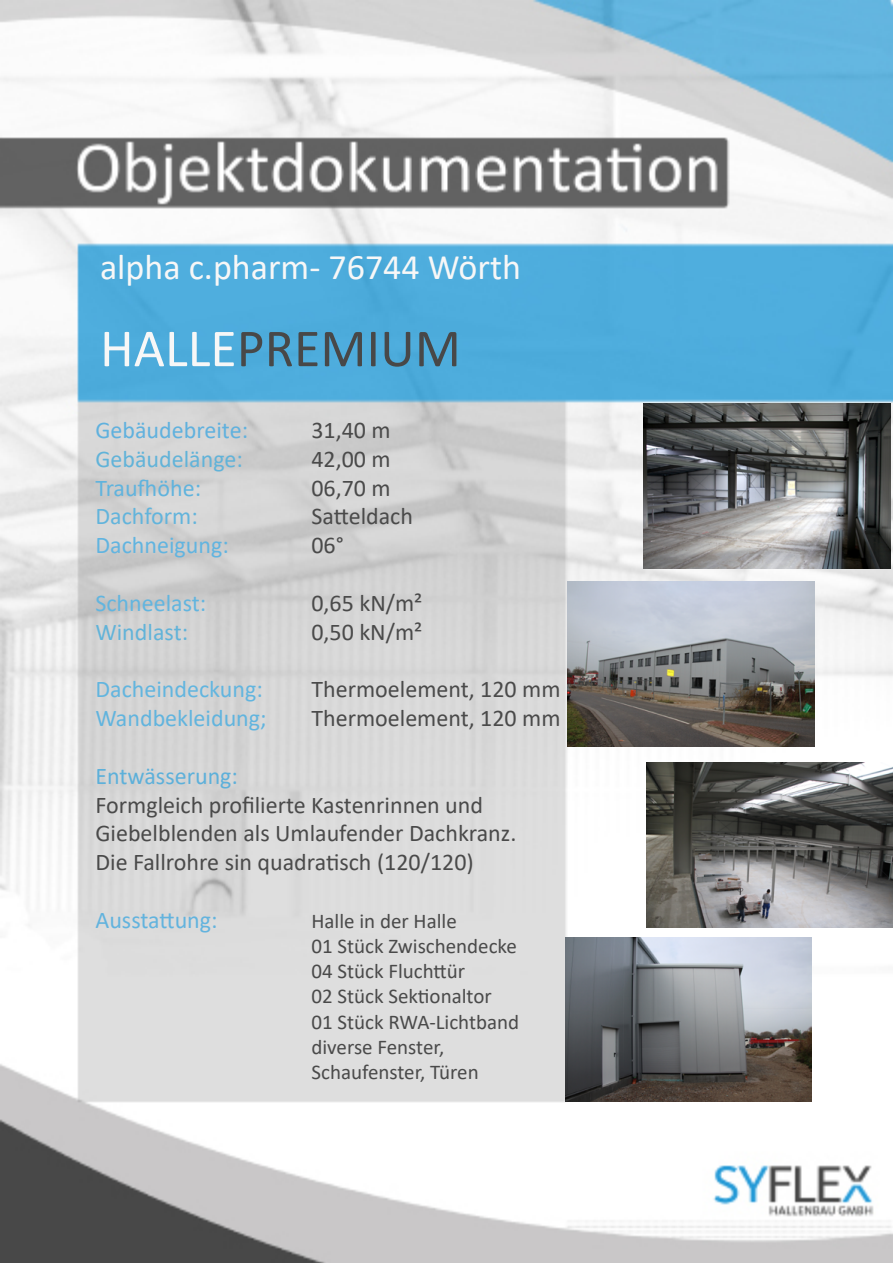
<style>
.page{position:relative;width:893px;height:1263px;background:#fff}
.page>*{position:absolute;margin:0;border:0;box-sizing:border-box;transform-origin:0 0}
.t1{font:54px "Calibri";color:#484848}
.t2{font:36px "Calibri";color:#f7f7f7}
.t3{font:24px/28.8px "Calibri";color:#4a4a4a}
.t4{font:24px "Calibri";color:#62b5df}
.t5{font:24px "Calibri";color:#61b3d9}
.t6{font:24px "Calibri";color:#61b4de}
.t7{font:24px "Calibri";color:#60b1de}
.t8{font:24px "Calibri";color:#5db0da}
.t9{font:24px "Calibri";color:#61b4e0}
.t10{font:24px "Calibri";color:#62b3de}
.t11{font:24px "Calibri";color:#60b3dd}
.t12{font:24px "Calibri";color:#62b4dc}
.t13{font:21px/25.2px "Calibri";color:#4a4a4a}
.s1{color:#f7f7f7}
</style>
<div class="page">
<img style="left:0;top:0;width:893px;height:1263px">
<img style="left:644px;top:403px;width:247px;height:165px">
<img style="left:567px;top:582px;width:248px;height:165px">
<img style="left:647px;top:762px;width:246px;height:165px">
<img style="left:565px;top:938px;width:246px;height:163px">
<h2 class="t2" style="left:100px;top:242px;width:422px">alpha c.pharm- 76744 Wörth</h2>
<h1 class="t1" style="left:100px;top:311px;width:362px"><span class="s1">HALLE</span>PREMIUM</h1>
<p class="t7" style="left:95px;top:413px;width:154px">Gebäudebreite:</p>
<p class="t3" style="left:311px;top:415px;width:81px">31,40 m</p>
<p class="t5" style="left:95px;top:442px;width:149px">Gebäudelänge:</p>
<p class="t3" style="left:311px;top:444px;width:81px">42,00 m</p>
<p class="t11" style="left:95px;top:471px;width:107px">Traufhöhe:</p>
<p class="t3" style="left:311px;top:473px;width:81px">06,70 m</p>
<p class="t12" style="left:95px;top:500px;width:104px">Dachform:</p>
<p class="t3" style="left:311px;top:501px;width:103px">Satteldach</p>
<p class="t9" style="left:95px;top:529px;width:135px">Dachneigung:</p>
<p class="t3" style="left:311px;top:530px;width:34px">06°</p>
<p class="t4" style="left:95px;top:586px;width:112px">Schneelast:</p>
<p class="t3" style="left:311px;top:588px;width:112px">0,65 kN/m²</p>
<p class="t5" style="left:95px;top:615px;width:94px">Windlast:</p>
<p class="t3" style="left:311px;top:617px;width:112px">0,50 kN/m²</p>
<p class="t4" style="left:95px;top:673px;width:169px">Dacheindeckung:</p>
<p class="t3" style="left:311px;top:674px;width:251px">Thermoelement, 120 mm</p>
<p class="t6" style="left:95px;top:701px;width:173px">Wandbekleidung;</p>
<p class="t3" style="left:311px;top:703px;width:251px">Thermoelement, 120 mm</p>
<p class="t8" style="left:95px;top:759px;width:144px">Entwässerung:</p>
<p class="t3" style="left:95px;top:789px;width:422px">Formgleich profilierte Kastenrinnen und<br>Giebelblenden als Umlaufender Dachkranz.<br>Die Fallrohre sin quadratisch (120/120)</p>
<p class="t10" style="left:95px;top:903px;width:124px">Ausstattung:</p>
<p class="t13" style="left:311px;top:908px;width:209px">Halle in der Halle<br>01 Stück Zwischendecke<br>04 Stück Fluchttür<br>02 Stück Sektionaltor<br>01 Stück RWA-Lichtband diverse Fenster,<br>Schaufenster, Türen</p>
</div>
